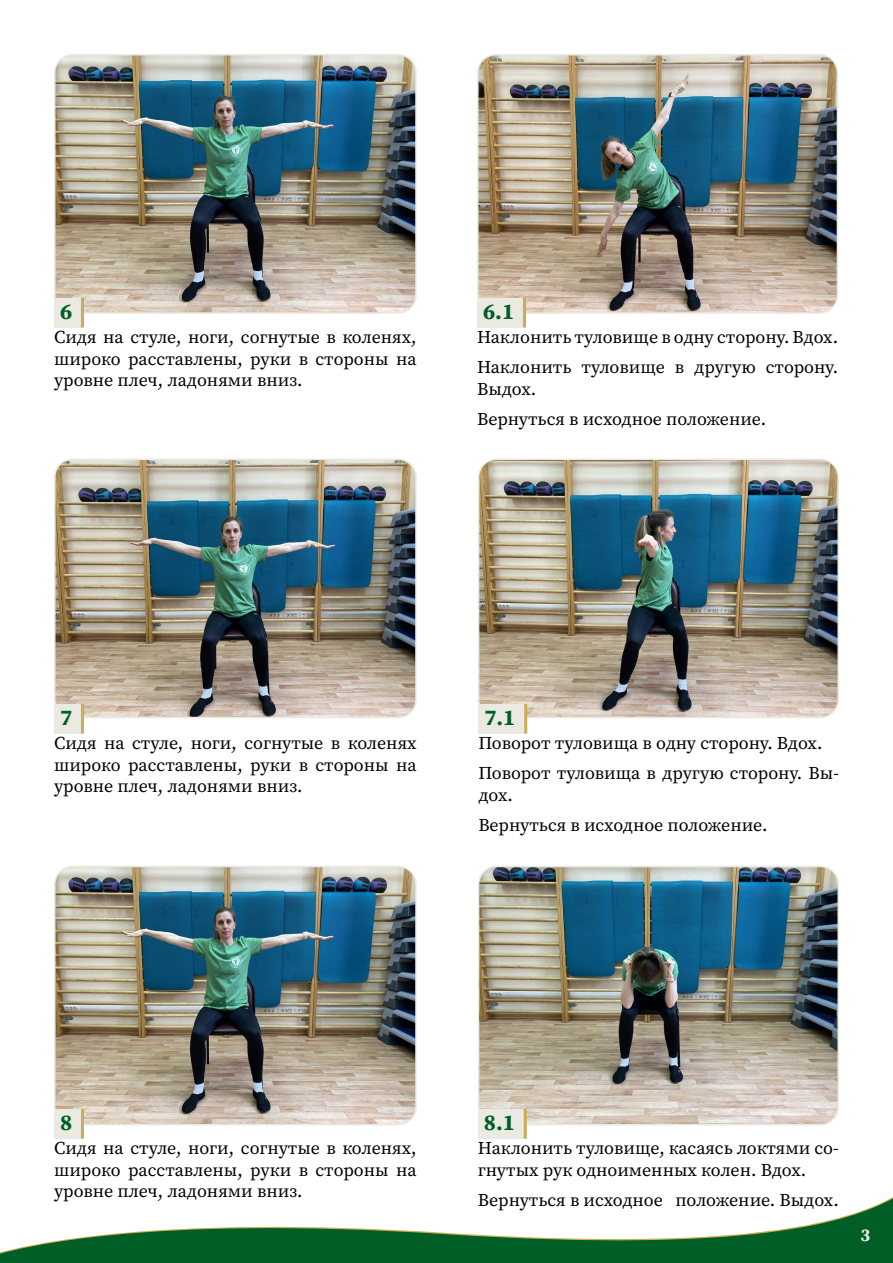
<style>
.page{position:relative;width:893px;height:1263px;background:#fff}
.page>*{position:absolute;margin:0;border:0;box-sizing:border-box;transform-origin:0 0}
.t1{font:700 22.5px "Source Serif Pro";color:#005f26}
.t2{font:18px/21.6px "Source Serif Pro";color:#000}
.t3{font:700 18px "Source Serif Pro";color:#f1f0eb}
</style>
<div class="page">
<svg style="left:0;top:1198px;width:893px;height:65px"></svg>
<img style="left:480px;top:57px;width:355px;height:254px">
<div style="left:477px;top:54px;width:361px;height:260px;border:2px solid #eae9e2;border-radius:18px"></div>
<img style="left:481px;top:461px;width:355px;height:256px">
<div style="left:478px;top:458px;width:361px;height:260px;border:2px solid #eae9e2;border-radius:18px"></div>
<img style="left:57px;top:57px;width:357px;height:254px">
<div style="left:54px;top:54px;width:363px;height:260px;border:2px solid #eae9e2;border-radius:18px"></div>
<img style="left:57px;top:461px;width:357px;height:254px">
<div style="left:54px;top:458px;width:363px;height:260px;border:2px solid #eae9e2;border-radius:18px"></div>
<img style="left:481px;top:866px;width:355px;height:259px">
<div style="left:478px;top:866px;width:361px;height:259px;border:2px solid #eae9e2;border-radius:18px"></div>
<img style="left:57px;top:866px;width:357px;height:259px">
<div style="left:54px;top:866px;width:363px;height:259px;border:2px solid #eae9e2;border-radius:18px"></div>
<div style="left:54px;top:1109px;width:28px;height:29px;background:#eae9e2"></div>
<hr style="left:81px;top:1109px;width:3px;height:29px;background:#ccac55">
<div style="left:54px;top:704px;width:28px;height:29px;background:#eae9e2"></div>
<hr style="left:81px;top:704px;width:3px;height:29px;background:#ccac55">
<div style="left:54px;top:298px;width:28px;height:29px;background:#eae9e2"></div>
<hr style="left:81px;top:298px;width:3px;height:29px;background:#ccac55">
<div style="left:478px;top:704px;width:48px;height:29px;background:#eae9e2"></div>
<hr style="left:524px;top:704px;width:3px;height:29px;background:#ccac55">
<div style="left:478px;top:1109px;width:47px;height:29px;background:#eae9e2"></div>
<hr style="left:524px;top:1109px;width:3px;height:29px;background:#ccac55">
<div style="left:477px;top:298px;width:47px;height:29px;background:#eae9e2"></div>
<hr style="left:523px;top:298px;width:3px;height:29px;background:#ccac55">
<p class="t1" style="left:60px;top:296px;width:14px">6</p>
<p class="t2" style="left:54px;top:326px;width:364px;text-align:justify">Сидя на стуле, ноги, согнутые в коленях, широко расставлены, руки в стороны на уровне плеч, ладонями вниз.</p>
<p class="t1" style="left:483px;top:296px;width:33px">6.1</p>
<p class="t2" style="left:477px;top:322px;width:363px;line-height:30.2px">Наклонить туловище в одну сторону. Вдох.<br>Наклонить туловище в другую сторону.</p>
<p class="t2" style="left:477px;top:374px;width:291px;line-height:30.2px">Выдох.<br>Вернуться в исходное положение.</p>
<p class="t1" style="left:60px;top:702px;width:14px">7</p>
<p class="t2" style="left:54px;top:732px;width:364px;text-align:justify">Сидя на стуле, ноги, согнутые в коленях широко расставлены, руки в стороны на уровне плеч, ладонями вниз.</p>
<p class="t1" style="left:484px;top:702px;width:33px">7.1</p>
<p class="t2" style="left:478px;top:728px;width:362px;line-height:30.2px">Поворот туловища в одну сторону. Вдох.<br>Поворот туловища в другую сторону. Вы-</p>
<p class="t2" style="left:478px;top:780px;width:291px;line-height:30.2px">дох.<br>Вернуться в исходное положение.</p>
<p class="t1" style="left:60px;top:1107px;width:14px">8</p>
<p class="t2" style="left:54px;top:1137px;width:364px;text-align:justify">Сидя на стуле, ноги, согнутые в коленях, широко расставлены, руки в стороны на уровне плеч, ладонями вниз.</p>
<p class="t1" style="left:484px;top:1107px;width:33px">8.1</p>
<p class="t2" style="left:478px;top:1137px;width:362px">Наклонить туловище, касаясь локтями со&shy;гнутых рук одноименных колен. Вдох.</p>
<p class="t2" style="left:478px;top:1189px;width:362px">Вернуться в исходное положение. Выдох.</p>
<p class="t3" style="left:860px;top:1223px;width:11px">3</p>
</div>
